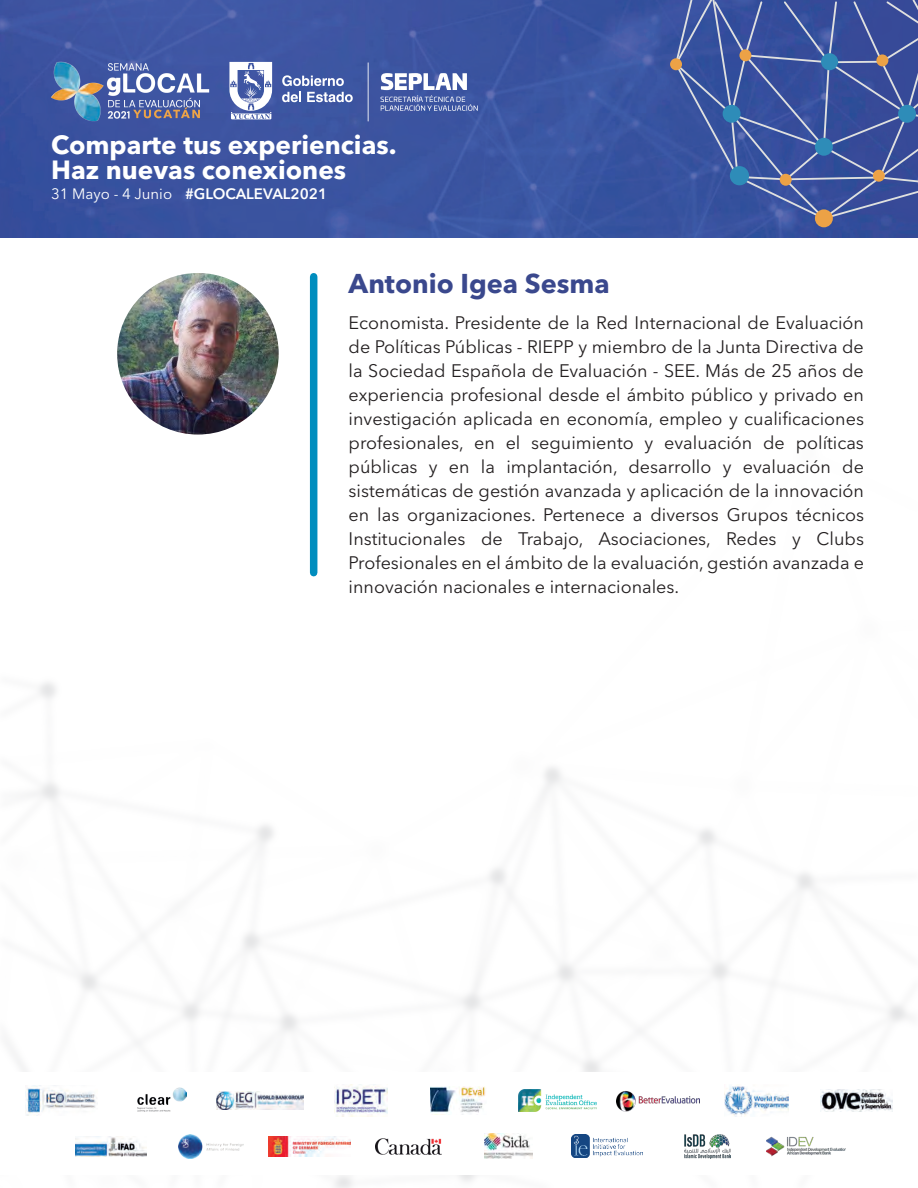
<style>
.page{position:relative;width:918px;height:1188px;background:#fff}
.page>*{position:absolute;margin:0;border:0;box-sizing:border-box;transform-origin:0 0}
.t1{font:700 27px "Avenir Next LT Pro";color:#3a488d}
.t2{font:700 26.1px/25.7px "Avenir Next LT Pro";color:#fff}
.t3{font:18px/24px "Avenir Next LT Pro";color:#231f20;text-align:justify}
.t4{font:600 15px "Avenir Next LT Pro";color:#fff}
.s1{font-weight:400}
</style>
<div class="page">
<img style="left:0;top:237px;width:918px;height:951px">
<div style="left:0;top:1072px;width:918px;height:102px;background:#fff"></div>
<img style="left:26px;top:1085px;width:70px;height:31px">
<img style="left:137px;top:1088px;width:50px;height:24px">
<img style="left:217px;top:1092px;width:87px;height:17px">
<img style="left:334px;top:1085px;width:53px;height:31px">
<img style="left:430px;top:1087px;width:56px;height:26px">
<img style="left:519px;top:1090px;width:78px;height:21px">
<img style="left:616px;top:1091px;width:83px;height:21px">
<img style="left:724px;top:1086px;width:65px;height:30px">
<img style="left:821px;top:1089px;width:71px;height:23px">
<img style="left:75px;top:1136px;width:71px;height:20px">
<img style="left:178px;top:1134px;width:65px;height:24px">
<img style="left:268px;top:1136px;width:83px;height:20px">
<img style="left:375px;top:1138px;width:67px;height:17px">
<img style="left:484px;top:1133px;width:49px;height:26px">
<img style="left:572px;top:1135px;width:71px;height:23px">
<img style="left:684px;top:1134px;width:46px;height:24px">
<img style="left:766px;top:1136px;width:80px;height:21px">
<img style="left:0;top:0;width:918px;height:237px">
<svg style="left:675px;top:0;width:243px;height:219px;fill:#37519e"></svg>
<svg style="left:714px;top:0;width:204px;height:181px"></svg>
<div style="left:730px;top:166px;width:19px;height:19px;background:#2e8cb8;border-radius:50%"></div>
<div style="left:815px;top:138px;width:18px;height:18px;background:#2e8cb8;border-radius:50%"></div>
<div style="left:898px;top:105px;width:18px;height:18px;background:#2e8cb8;border-radius:50%"></div>
<div style="left:723px;top:105px;width:18px;height:18px;background:#2e8cb8;border-radius:50%"></div>
<div style="left:821px;top:53px;width:17px;height:17px;background:#2e8cb8;border-radius:50%"></div>
<div style="left:670px;top:58px;width:12px;height:12px;background:#eca246;border-radius:50%"></div>
<div style="left:739px;top:49px;width:12px;height:12px;background:#eca246;border-radius:50%"></div>
<div style="left:876px;top:54px;width:12px;height:12px;background:#eca246;border-radius:50%"></div>
<div style="left:780px;top:174px;width:12px;height:12px;background:#eca246;border-radius:50%"></div>
<div style="left:873px;top:170px;width:12px;height:12px;background:#eca246;border-radius:50%"></div>
<div style="left:815px;top:209px;width:18px;height:18px;background:#eca246;border-radius:50%"></div>
<img style="left:39px;top:51px;width:183px;height:80px">
<svg style="left:133px;top:107px;width:67px;height:11px"></svg>
<svg style="left:380px;top:73px;width:98px;height:38px"></svg>
<hr style="left:368px;top:62px;width:1px;height:59px;background:#fff">
<svg style="left:229px;top:62px;width:43px;height:57px"></svg>
<svg style="left:282px;top:75px;width:62px;height:11px"></svg>
<svg style="left:282px;top:92px;width:19px;height:10px"></svg>
<svg style="left:307px;top:92px;width:46px;height:10px"></svg>
<img style="left:117px;top:273px;width:162px;height:162px;border-radius:81px">
<div style="left:310px;top:277px;width:7px;height:296px;background:#008dbe"></div>
<h2 class="t2" style="left:51px;top:131px;width:347px">Comparte tus experiencias.<br>Haz nuevas conexiones</h2>
<p class="t4" style="left:51px;top:184px;width:278px"><span class="s1">31 Mayo - 4 Junio</span> #GLOCALEVAL2021</p>
<p class="t1" style="left:349px;top:267px;width:263px">Antonio Igea Sesma</p>
<p class="t3" style="left:349px;top:311px;width:517px">Economista. Presidente de la Red Internacional de Evaluación de Políticas Públicas - RIEPP y miembro de la Junta Directiva de la Sociedad Española de Evaluación - SEE. Más de 25 años de experiencia profesional desde el ámbito público y privado en investigación aplicada en economía, empleo y cualificaciones profesionales, en el seguimiento y evaluación de políticas públicas y en la implantación, desarrollo y evaluación de sistemáticas de gestión avanzada y aplicación de la innovación en las organizaciones. Pertenece a diversos Grupos técnicos Institucionales de Trabajo, Asociaciones, Redes y Clubs Profesionales en el ámbito de la evaluación, gestión avanzada e innovación nacionales e internacionales.</p>
</div>
